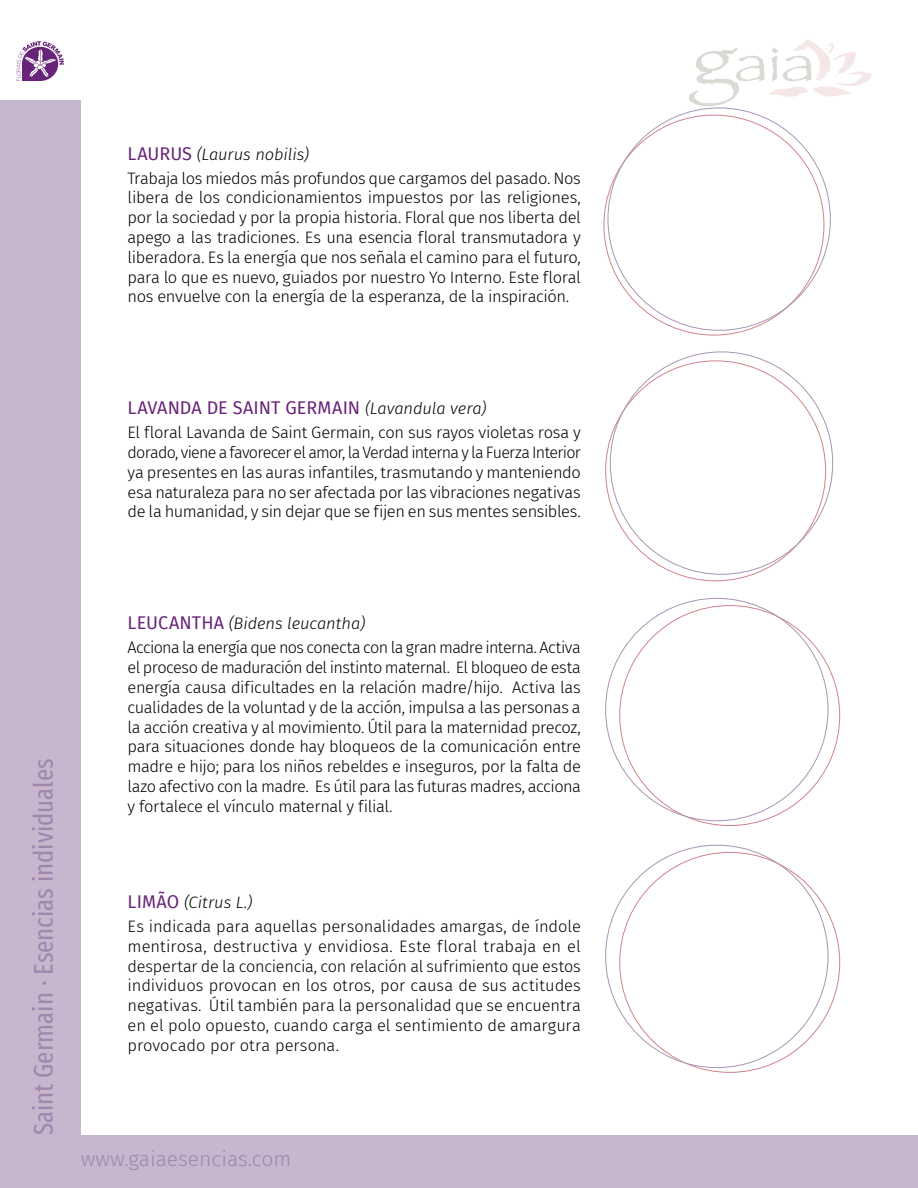
<style>
.page{position:relative;width:918px;height:1188px;background:#fff}
.page>*{position:absolute;margin:0;border:0;box-sizing:border-box;transform-origin:0 0}
.t1{font:27px "Fira Sans Compressed";color:#a187ae}
.t2{font:300 21px "Fira Sans";color:#a187ae}
.t3{font:18px "Fira Sans";letter-spacing:.01em;color:#682478}
.t4{font:300 16.5px/19.8px "Fira Sans";letter-spacing:-.025em;color:#000;text-align:justify}
.t5{font:300 16.5px/24px "Fira Sans";letter-spacing:-.005em;color:#000}
.s1{font-weight:400;font-size:18px;color:#682478}
.s2{font-style:italic}
.s3{font-weight:300;font-style:italic;font-size:16.5px;color:#000}
</style>
<div class="page">
<svg style="left:17px;top:41px;width:47px;height:40px"></svg>
<div style="left:0;top:100px;width:81px;height:1088px;background:#c7b7ce"></div>
<div style="left:0;top:1135px;width:918px;height:53px;background:#c7b7ce"></div>
<svg style="left:689px;top:39px;width:183px;height:67px"></svg>
<p class="t4" style="left:128px;top:142px;width:455px;line-height:24px"><span class="s1">LAURUS</span> <span class="s2">(Laurus nobilis)<br></span>Trabaja los miedos más profundos que cargamos del pasado. Nos</p>
<p class="t4" style="left:128px;top:188px;width:455px">libera de los condicionamientos impuestos por las religiones, por la sociedad y por la propia historia. Floral que nos liberta del apego a las tradiciones. Es una esencia floral transmutadora y liberadora. Es la energía que nos señala el camino para el futuro, para lo que es nuevo, guiados por nuestro Yo Interno. Este floral nos envuelve con la energía de la esperanza, de la inspiración.</p>
<p class="t3" style="left:128px;top:394px;width:360px">LAVANDA DE SAINT GERMAIN <span class="s3">(Lavandula vera)</span></p>
<p class="t4" style="left:128px;top:423px;width:455px">El floral Lavanda de Saint Germain, con sus rayos violetas rosa y dorado, viene a favorecer el amor, la Verdad interna y la Fuerza Interior ya presentes en las auras infantiles, trasmutando y manteniendo esa naturaleza para no ser afectada por las vibraciones negativas de la humanidad, y sin dejar que se fijen en sus mentes sensibles.</p>
<h1 class="t1" style="left:23px;top:1135px;width:379px;rotate:-90deg">Saint Germain · Esencias individuales</h1>
<p class="t4" style="left:128px;top:611px;width:455px;line-height:24px"><span class="s1">LEUCANTHA</span> <span class="s2">(Bidens leucantha)<br></span>Acciona la energía que nos conecta con la gran madre interna. Activa</p>
<p class="t4" style="left:128px;top:657px;width:455px">el proceso de maduración del instinto maternal. El bloqueo de esta energía causa dificultades en la relación madre/hijo. Activa las cualidades de la voluntad y de la acción, impulsa a las personas a la acción creativa y al movimiento. Útil para la maternidad precoz, para situaciones donde hay bloqueos de la comunicación entre madre e hijo; para los niños rebeldes e inseguros, por la falta de lazo afectivo con la madre. Es útil para las futuras madres, acciona y fortalece el vínculo maternal y filial.</p>
<p class="t5" style="left:128px;top:890px;width:455px"><span class="s1">LIMÃO</span> <span class="s2">(Citrus L.)<br></span>Es indicada para aquellas personalidades amargas, de índole</p>
<p class="t4" style="left:128px;top:936px;width:455px">mentirosa, destructiva y envidiosa. Este floral trabaja en el despertar de la conciencia, con relación al sufrimiento que estos individuos provocan en los otros, por causa de sus actitudes negativas. Útil también para la personalidad que se encuentra en el polo opuesto, cuando carga el sentimiento de amargura provocado por otra persona.</p>
<p class="t2" style="left:81px;top:1144px;width:212px">www.gaiaesencias.com</p>
</div>
